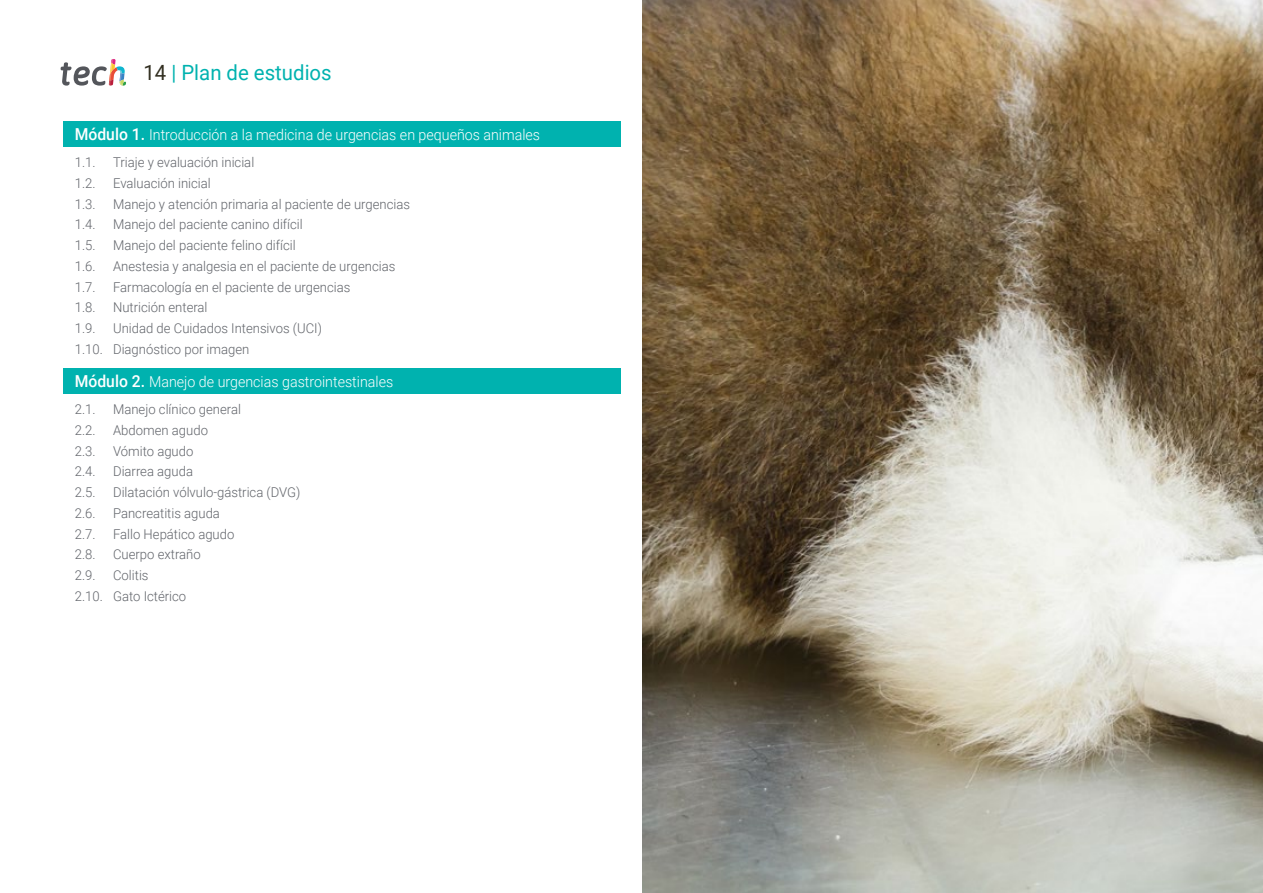
<style>
.page{position:relative;width:1263px;height:893px;background:#fff}
.page>*{position:absolute;margin:0;border:0;box-sizing:border-box;transform-origin:0 0}
.t1{font:21px "Roboto";color:#00b2af}
.t2{font:300 15px "Roboto";color:#fff;scale:.95 1}
.t3{font:300 13.5px/20.7px "Roboto";color:#61646a}
.s1{color:#312e20}
.s2{font-weight:500;font-size:16.5px}
</style>
<div class="page">
<div style="left:64px;top:121px;width:557px;height:25px;background:#00b2af"></div>
<div style="left:64px;top:368px;width:557px;height:25px;background:#00b2af"></div>
<img style="left:642px;top:0;width:621px;height:893px">
<svg style="left:61px;top:59px;width:65px;height:27px"></svg>
<h1 class="t1" style="left:144px;top:57px;width:190px"><span class="s1">14</span> | Plan de estudios</h1>
<p class="t2" style="left:75px;top:124px;width:491px"><span class="s2">Módulo 1.</span> Introducción a la medicina de urgencias en pequeños animales</p>
<p class="t3" style="left:75px;top:151px;width:22px">1.1.</p>
<p class="t3" style="left:113px;top:151px;width:143px">Triaje y evaluación inicial</p>
<p class="t3" style="left:75px;top:172px;width:22px">1.2.</p>
<p class="t3" style="left:113px;top:172px;width:99px">Evaluación inicial</p>
<p class="t3" style="left:75px;top:193px;width:22px">1.3.</p>
<p class="t3" style="left:113px;top:193px;width:298px">Manejo y atención primaria al paciente de urgencias</p>
<p class="t3" style="left:75px;top:214px;width:22px">1.4.</p>
<p class="t3" style="left:113px;top:214px;width:191px">Manejo del paciente canino difícil</p>
<p class="t3" style="left:75px;top:234px;width:22px">1.5.</p>
<p class="t3" style="left:113px;top:234px;width:184px">Manejo del paciente felino difícil</p>
<p class="t3" style="left:75px;top:255px;width:22px">1.6.</p>
<p class="t3" style="left:113px;top:255px;width:284px">Anestesia y analgesia en el paciente de urgencias</p>
<p class="t3" style="left:75px;top:276px;width:22px">1.7.</p>
<p class="t3" style="left:113px;top:276px;width:239px">Farmacología en el paciente de urgencias</p>
<p class="t3" style="left:75px;top:297px;width:22px">1.8.</p>
<p class="t3" style="left:113px;top:297px;width:96px">Nutrición enteral</p>
<p class="t3" style="left:75px;top:317px;width:22px">1.9.</p>
<p class="t3" style="left:75px;top:317px;width:249px;text-indent:38px">Unidad de Cuidados Intensivos (UCI)<br>1.10. Diagnóstico por imagen</p>
<p class="t2" style="left:75px;top:371px;width:337px"><span class="s2">Módulo 2.</span> Manejo de urgencias gastrointestinales</p>
<p class="t3" style="left:75px;top:398px;width:22px">2.1.</p>
<p class="t3" style="left:113px;top:398px;width:129px">Manejo clínico general</p>
<p class="t3" style="left:75px;top:419px;width:22px">2.2.</p>
<p class="t3" style="left:113px;top:419px;width:96px">Abdomen agudo</p>
<p class="t3" style="left:75px;top:440px;width:22px">2.3.</p>
<p class="t3" style="left:113px;top:440px;width:82px">Vómito agudo</p>
<p class="t3" style="left:75px;top:461px;width:22px">2.4.</p>
<p class="t3" style="left:113px;top:461px;width:81px">Diarrea aguda</p>
<p class="t3" style="left:75px;top:481px;width:22px">2.5.</p>
<p class="t3" style="left:113px;top:481px;width:189px">Dilatación vólvulo-gástrica (DVG)</p>
<p class="t3" style="left:75px;top:502px;width:22px">2.6.</p>
<p class="t3" style="left:113px;top:502px;width:108px">Pancreatitis aguda</p>
<p class="t3" style="left:75px;top:523px;width:22px">2.7.</p>
<p class="t3" style="left:113px;top:523px;width:123px">Fallo Hepático agudo</p>
<p class="t3" style="left:75px;top:544px;width:22px">2.8.</p>
<p class="t3" style="left:113px;top:544px;width:89px">Cuerpo extraño</p>
<p class="t3" style="left:75px;top:564px;width:22px">2.9.</p>
<p class="t3" style="left:75px;top:564px;width:113px;text-align:center">Colitis<br>2.10. Gato Ictérico</p>
</div>
